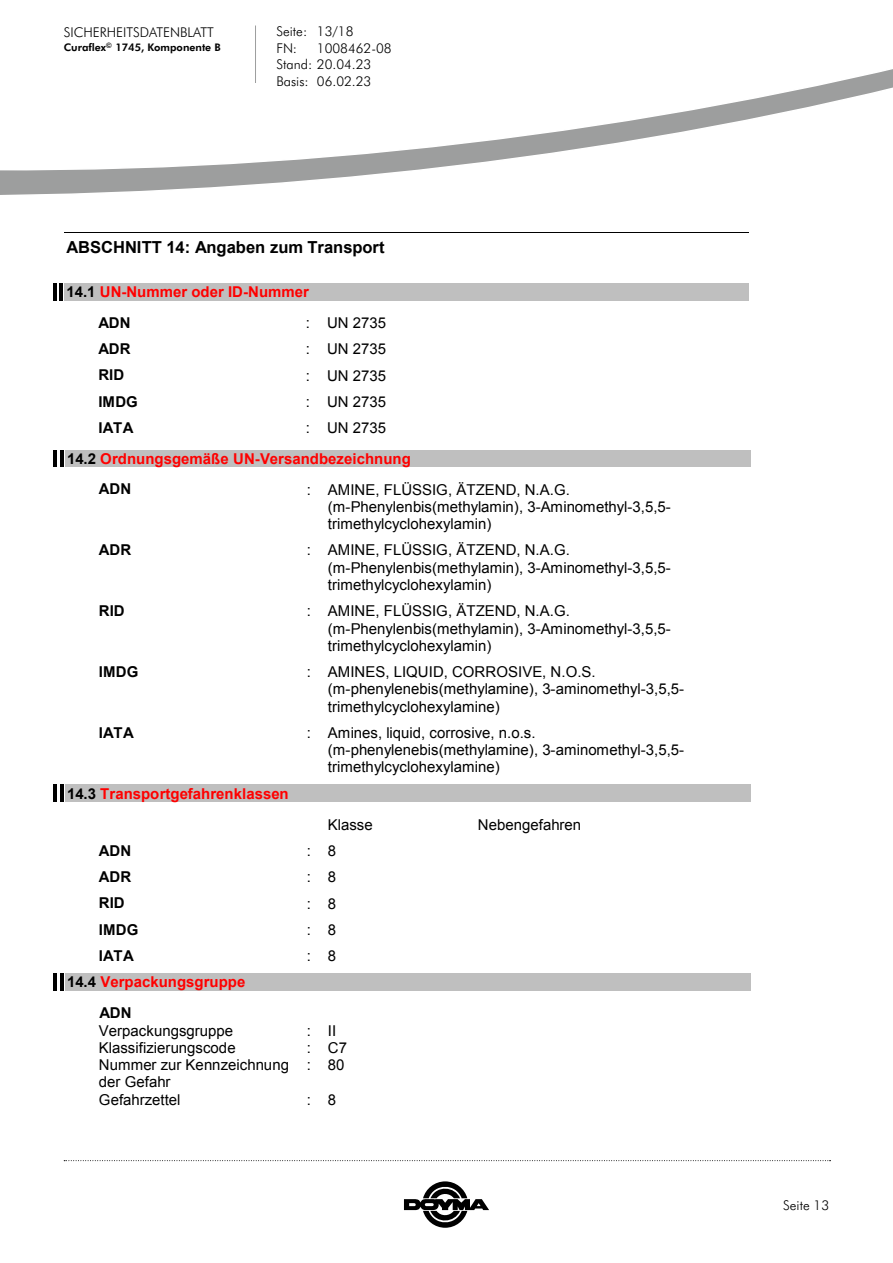
<style>
.page{position:relative;width:893px;height:1263px;background:#fff}
.page>*{position:absolute;margin:0;border:0;box-sizing:border-box;transform-origin:0 0}
.t1{font:700 16.5px "Arial";color:#000}
.t2{font:15px/17.2px "Arial";color:#000}
.t3{font:700 15px/30.8px "Arial";color:#f00}
.t4{font:700 15px "Arial";color:#000}
.t5{font:300 13.5px/16.5px "Futura BT";color:#000}
.t6{font:700 10.5px "Futura BT";color:#000}
.s1{color:#000}
</style>
<div class="page">
<svg style="left:0;top:25px;width:893px;height:170px"></svg>
<hr style="left:255px;top:26px;width:1px;height:57px;background:#9d9e9e">
<svg style="left:64px;top:1160px;width:767px;height:1px"></svg>
<svg style="left:404px;top:1181px;width:85px;height:47px"></svg>
<hr style="left:64px;top:232px;width:685px;height:1px;background:#000">
<div style="left:64px;top:283px;width:685px;height:17px;background:#bfbfbf"></div>
<hr style="left:53px;top:283px;width:4px;height:17px;background:#000">
<hr style="left:60px;top:283px;width:3px;height:17px;background:#000">
<div style="left:65px;top:451px;width:686px;height:16px;background:#bfbfbf"></div>
<hr style="left:54px;top:451px;width:3px;height:16px;background:#000">
<hr style="left:60px;top:451px;width:3px;height:16px;background:#000">
<div style="left:65px;top:785px;width:686px;height:17px;background:#bfbfbf"></div>
<hr style="left:54px;top:785px;width:3px;height:17px;background:#000">
<hr style="left:60px;top:785px;width:3px;height:17px;background:#000">
<div style="left:65px;top:973px;width:686px;height:18px;background:#bfbfbf"></div>
<hr style="left:54px;top:973px;width:3px;height:18px;background:#000">
<hr style="left:60px;top:973px;width:3px;height:18px;background:#000">
<p class="t2" style="left:98px;top:16px;width:53px">Produkt</p>
<p class="t5" style="left:64px;top:24px;width:152px">SICHERHEITSDATENBLATT</p>
<p class="t6" style="left:64px;top:40px;width:158px">Curaflex<sup>©</sup> 1745, Komponente B</p>
<p class="t5" style="left:276px;top:23px;width:79px">Seite: 13/18<br>FN:</p>
<p class="t5" style="left:276px;top:39px;width:117px;text-indent:40px">1008462-08<br>Stand: 20.04.23<br>Basis: 06.02.23</p>
<p class="t1" style="left:67px;top:235px;width:319px">ABSCHNITT 14: Angaben zum Transport</p>
<p class="t3" style="left:98px;top:277px;width:212px;text-indent:-32px"><span class="s1">14.1</span> UN-Nummer oder ID-Nummer<br><span class="s1">ADN</span></p>
<p class="t2" style="left:306px;top:314px;width:82px">: UN 2735</p>
<p class="t4" style="left:98px;top:338px;width:34px">ADR</p>
<p class="t2" style="left:306px;top:341px;width:82px">: UN 2735</p>
<p class="t4" style="left:98px;top:365px;width:27px">RID</p>
<p class="t2" style="left:306px;top:367px;width:82px">: UN 2735</p>
<p class="t4" style="left:98px;top:391px;width:41px">IMDG</p>
<p class="t2" style="left:306px;top:393px;width:82px">: U 2735</p>
<p class="t4" style="left:98px;top:417px;width:37px">IATA</p>
<p class="t2" style="left:306px;top:419px;width:82px">: UN 2735</p>
<p class="t2" style="left:303px;top:392px;width:99px">SDB-Nummer:<br>6008419</p>
<p class="t3" style="left:99px;top:443px;width:313px;text-indent:-32px"><span class="s1">14.2</span> Ordnungsgemäße UN-Versandbezeichnung<br><span class="s1">ADN</span></p>
<p class="t2" style="left:384px;top:473px;width:47px">13 / 18</p>
<p class="t2" style="left:328px;top:481px;width:344px;text-indent:-21px">: AMINE, FLÜSSIG, ÄTZEND, N.A.G. (m-Phenylenbis(methylamin), 3-Aminomethyl-3,5,5- trimethylcyclohexylamin)</p>
<p class="t4" style="left:99px;top:539px;width:34px">ADR</p>
<p class="t2" style="left:328px;top:541px;width:344px;text-indent:-21px">: AMINE, FLÜSSIG, ÄTZEND, N.A.G. (m-Phenylenbis(methylamin), 3-Aminomethyl-3,5,5- trimethylcyclohexylamin)</p>
<p class="t4" style="left:99px;top:600px;width:27px">RID</p>
<p class="t2" style="left:328px;top:603px;width:344px;text-indent:-21px">: AMINE, FLÜSSIG, ÄTZEND, N.A.G. (m-Phenylenbis(methylamin), 3-Aminomethyl-3,5,5- trimethylcyclohexylamin)</p>
<p class="t4" style="left:99px;top:661px;width:41px">IMDG</p>
<p class="t2" style="left:328px;top:663px;width:358px;text-indent:-21px">: AMINES, LIQUID, CORROSIVE, N.O.S. (m-phenylenebis(methylamine), 3-aminomethyl-3,5,5- trimethylcyclohexylamine)</p>
<p class="t4" style="left:99px;top:722px;width:37px">IATA</p>
<p class="t2" style="left:328px;top:724px;width:358px;text-indent:-21px">: Amines, liquid, corrosive, n.o.s. (m-phenylenebis(methylamine), 3-aminomethyl-3,5,5- trimethylcyclohexylamine)</p>
<p class="t3" style="left:67px;top:778px;width:223px"><span class="s1">14.3</span> Transportgefahrenklassen</p>
<p class="t2" style="left:328px;top:816px;width:46px">Klasse</p>
<p class="t2" style="left:478px;top:816px;width:105px">Nebengefahren</p>
<p class="t4" style="left:99px;top:840px;width:34px">ADN</p>
<p class="t2" style="left:307px;top:842px;width:31px">: 8</p>
<p class="t4" style="left:99px;top:866px;width:34px">ADR</p>
<p class="t2" style="left:307px;top:868px;width:31px">: 8</p>
<p class="t4" style="left:99px;top:892px;width:27px">RID</p>
<p class="t2" style="left:307px;top:895px;width:31px">: 8</p>
<p class="t4" style="left:99px;top:919px;width:41px">IMDG</p>
<p class="t2" style="left:307px;top:921px;width:31px">: 8</p>
<p class="t4" style="left:99px;top:945px;width:37px">IATA</p>
<p class="t2" style="left:307px;top:947px;width:31px">: 8</p>
<p class="t3" style="left:99px;top:967px;width:148px;text-indent:-32px"><span class="s1">14.4</span> Verpackungsgruppe<br><span class="s1">ADN</span></p>
<p class="t2" style="left:99px;top:1022px;width:136px">Verpackungsgruppe</p>
<p class="t2" style="left:307px;top:1022px;width:31px">: II</p>
<p class="t2" style="left:99px;top:1039px;width:138px">Klassifizierungscode</p>
<p class="t2" style="left:307px;top:1039px;width:42px">: C7</p>
<p class="t2" style="left:99px;top:1056px;width:192px">Nummer zur Kennzeichnung der Gefahr</p>
<p class="t2" style="left:307px;top:1056px;width:39px">: 80</p>
<p class="t2" style="left:99px;top:1091px;width:83px">Gefahrzettel</p>
<p class="t2" style="left:307px;top:1091px;width:31px">: 8</p>
<p class="t5" style="left:783px;top:1196px;width:48px">Seite 13</p>
</div>
